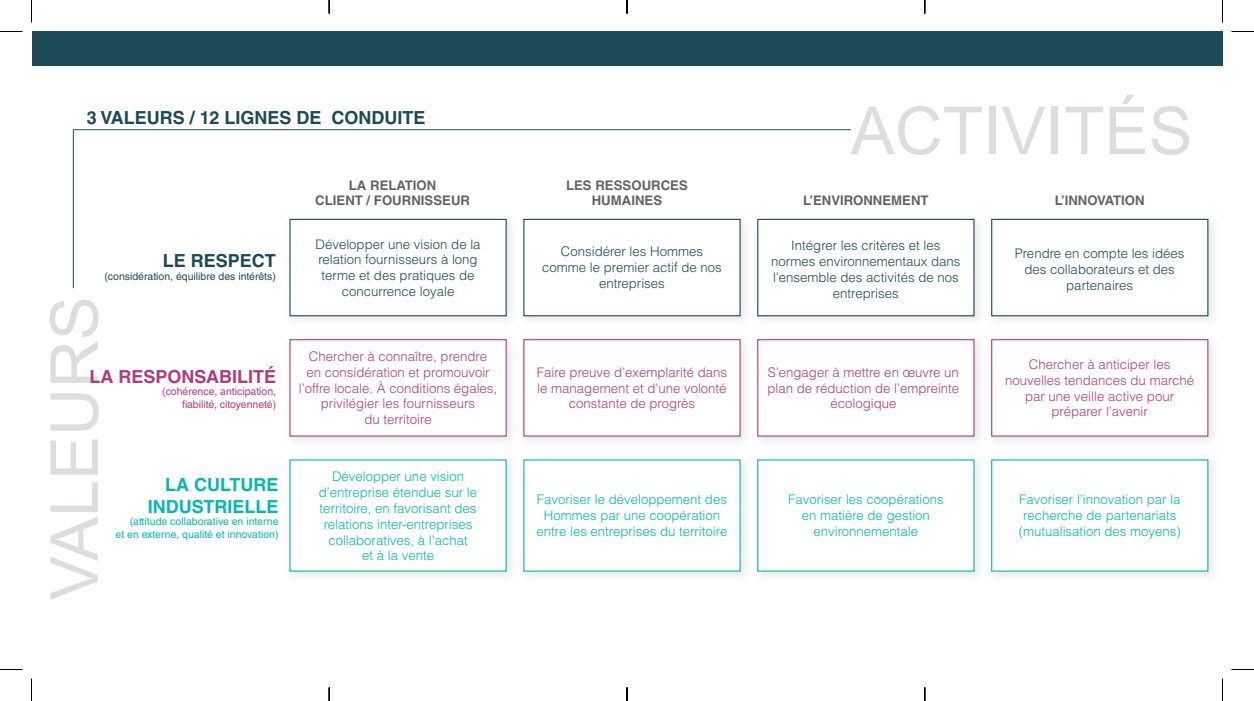
<style>
.page{position:relative;width:1254px;height:701px;background:#fff}
.page>*{position:absolute;margin:0;border:0;box-sizing:border-box;transform-origin:0 0}
.t1{font:66.15px "Arial";color:#dcdddf}
.t2{font:700 18px "Helvetica LT Std";color:#1d4a57}
.t3{font:700 18px/21.6px "Helvetica LT Std";color:#03b9af;text-align:right}
.t4{font:700 18px "Helvetica LT Std";color:#af3c7c}
.t5{font:300 13.2px/15.9px "Helvetica LT Std";color:#af3c7c;text-align:center}
.t6{font:300 13.2px/15.9px "Helvetica LT Std";color:#03b9af;text-align:center}
.t7{font:300 13.2px/15.9px "Helvetica LT Std";color:#1d4a57;text-align:center}
.t8{font:700 13.2px/15.9px "Helvetica LT Std";color:#636366;text-align:center}
.t9{font:10.5px/12.6px "Helvetica LT Std";color:#03b9af;text-align:right}
.t10{font:10.5px/12.6px "Helvetica LT Std";color:#af3c7c;text-align:right}
.t11{font:10.5px "Helvetica LT Std";color:#1d4a57}
</style>
<div class="page">
<img style="left:289px;top:218px;width:924px;height:103px">
<div style="left:289px;top:219px;width:218px;height:97px;background:#fff;border:1px solid #1d4a57"></div>
<img style="left:518px;top:218px;width:1px;height:103px">
<div style="left:523px;top:219px;width:217px;height:97px;background:#fff;border:1px solid #1d4a57"></div>
<img style="left:752px;top:218px;width:1px;height:103px">
<div style="left:757px;top:219px;width:217px;height:97px;background:#fff;border:1px solid #1d4a57"></div>
<img style="left:985px;top:218px;width:1px;height:103px">
<div style="left:991px;top:219px;width:217px;height:97px;background:#fff;border:1px solid #1d4a57"></div>
<img style="left:292px;top:339px;width:921px;height:103px">
<div style="left:289px;top:339px;width:218px;height:98px;background:#fff;border:1px solid #af3c7c"></div>
<img style="left:518px;top:339px;width:1px;height:103px">
<div style="left:523px;top:339px;width:217px;height:98px;background:#fff;border:1px solid #af3c7c"></div>
<img style="left:752px;top:339px;width:1px;height:103px">
<div style="left:757px;top:339px;width:217px;height:98px;background:#fff;border:1px solid #af3c7c"></div>
<img style="left:985px;top:339px;width:1px;height:103px">
<div style="left:991px;top:339px;width:217px;height:98px;background:#fff;border:1px solid #af3c7c"></div>
<img style="left:289px;top:459px;width:924px;height:118px">
<div style="left:289px;top:459px;width:218px;height:112px;background:#fff"></div>
<img style="left:518px;top:459px;width:1px;height:118px">
<div style="left:523px;top:459px;width:217px;height:112px;background:#fff"></div>
<img style="left:752px;top:459px;width:1px;height:118px">
<div style="left:757px;top:459px;width:217px;height:112px;background:#fff"></div>
<img style="left:985px;top:459px;width:1px;height:118px">
<div style="left:991px;top:459px;width:217px;height:112px;background:#fff"></div>
<div style="left:32px;top:32px;width:1190px;height:34px;background:#1d4a57"></div>
<hr style="left:73px;top:129px;width:1px;height:159px;background:#1d4a57">
<hr style="left:74px;top:129px;width:776px;height:1px;background:#1d4a57">
<svg style="left:0;top:31px;width:22px;height:1px"></svg>
<svg style="left:1231px;top:31px;width:23px;height:1px"></svg>
<svg style="left:0;top:669px;width:22px;height:1px"></svg>
<svg style="left:1231px;top:669px;width:23px;height:1px"></svg>
<svg style="left:31px;top:0;width:1px;height:23px"></svg>
<svg style="left:31px;top:678px;width:1px;height:23px"></svg>
<svg style="left:1222px;top:0;width:1px;height:23px"></svg>
<svg style="left:1222px;top:678px;width:1px;height:23px"></svg>
<svg style="left:328px;top:0;width:2px;height:14px"></svg>
<svg style="left:328px;top:687px;width:2px;height:14px"></svg>
<svg style="left:626px;top:0;width:2px;height:14px"></svg>
<svg style="left:626px;top:687px;width:2px;height:14px"></svg>
<svg style="left:924px;top:0;width:1px;height:14px"></svg>
<svg style="left:924px;top:687px;width:1px;height:14px"></svg>
<h2 class="t2" style="left:87px;top:107px;width:340px">3 VALEURS / 12 LIGNES DE CONDUITE</h2>
<p class="t8" style="left:315px;top:177px;width:156px">LA RELATION<br>CLIENT / FOURNISSEUR</p>
<p class="t8" style="left:566px;top:177px;width:123px">LES RESSOURCES<br>HUMAINES</p>
<h1 class="t1" style="left:850px;top:88px;width:343px">ACTIVITÉS</h1>
<p class="t8" style="left:803px;top:193px;width:127px">L’ENVIRONNEMENT</p>
<p class="t8" style="left:1054px;top:193px;width:91px">L’INNOVATION</p>
<h2 class="t2" style="left:163px;top:250px;width:115px">LE RESPECT</h2>
<p class="t11" style="left:104px;top:270px;width:173px">(considération, équilibre des intérêts)</p>
<h1 class="t1" style="left:31px;top:600px;width:305px;rotate:-90deg">VALEURS</h1>
<h2 class="t4" style="left:89px;top:365px;width:188px">LA RESPONSABILITÉ</h2>
<p class="t10" style="left:162px;top:385px;width:116px">(cohérence, anticipation, abilité, citoyenneté)</p>
<h2 class="t3" style="left:148px;top:473px;width:132px">LA CULTURE<br>INDUSTRIELLE</h2>
<p class="t9" style="left:115px;top:515px;width:164px">(attitude collaborative en interne<br>et en externe, qualité et innovation)</p>
<p class="t7" style="left:315px;top:236px;width:167px">Développer une vision de la relation fournisseurs à long terme et des pratiques de concurrence loyale</p>
<p class="t7" style="left:542px;top:244px;width:181px">Considérer les Hommes comme le premier actif de nos entreprises</p>
<p class="t7" style="left:771px;top:238px;width:191px">Intégrer les critères et les normes environnementaux dans l’ensemble des activités de nos entreprises</p>
<p class="t7" style="left:1014px;top:245px;width:171px">Prendre en compte les idées des collaborateurs et des partenaires</p>
<p class="t5" style="left:299px;top:348px;width:200px">Chercher à connaître, prendre<br>en considération et promouvoir l’offre locale. À conditions égales, privilégier les fournisseurs<br>du territoire</p>
<p class="t6" style="left:319px;top:468px;width:160px">Développer une vision d’entreprise étendue sur le territoire, en favorisant des relations inter-entreprises collaboratives, à l’achat<br>et à la vente</p>
<p class="t5" style="left:537px;top:364px;width:192px">Faire preuve d’exemplarité dans le management et d’une volonté constante de progrès</p>
<p class="t5" style="left:767px;top:364px;width:193px">S’engager à mettre en œuvre un plan de réduction de l’empreinte écologique</p>
<p class="t5" style="left:1005px;top:356px;width:191px">Chercher à anticiper les nouvelles tendances du marché par une veille active pour préparer l’avenir</p>
<p class="t6" style="left:536px;top:492px;width:192px">Favoriser le développement des<br>Hommes par une coopération entre les entreprises du territoire</p>
<p class="t6" style="left:788px;top:492px;width:157px">Favoriser les coopérations en matière de gestion environnementale</p>
<p class="t6" style="left:1018px;top:492px;width:164px">Favoriser l’innovation par la recherche de partenariats (mutualisation des moyens)</p>
</div>
